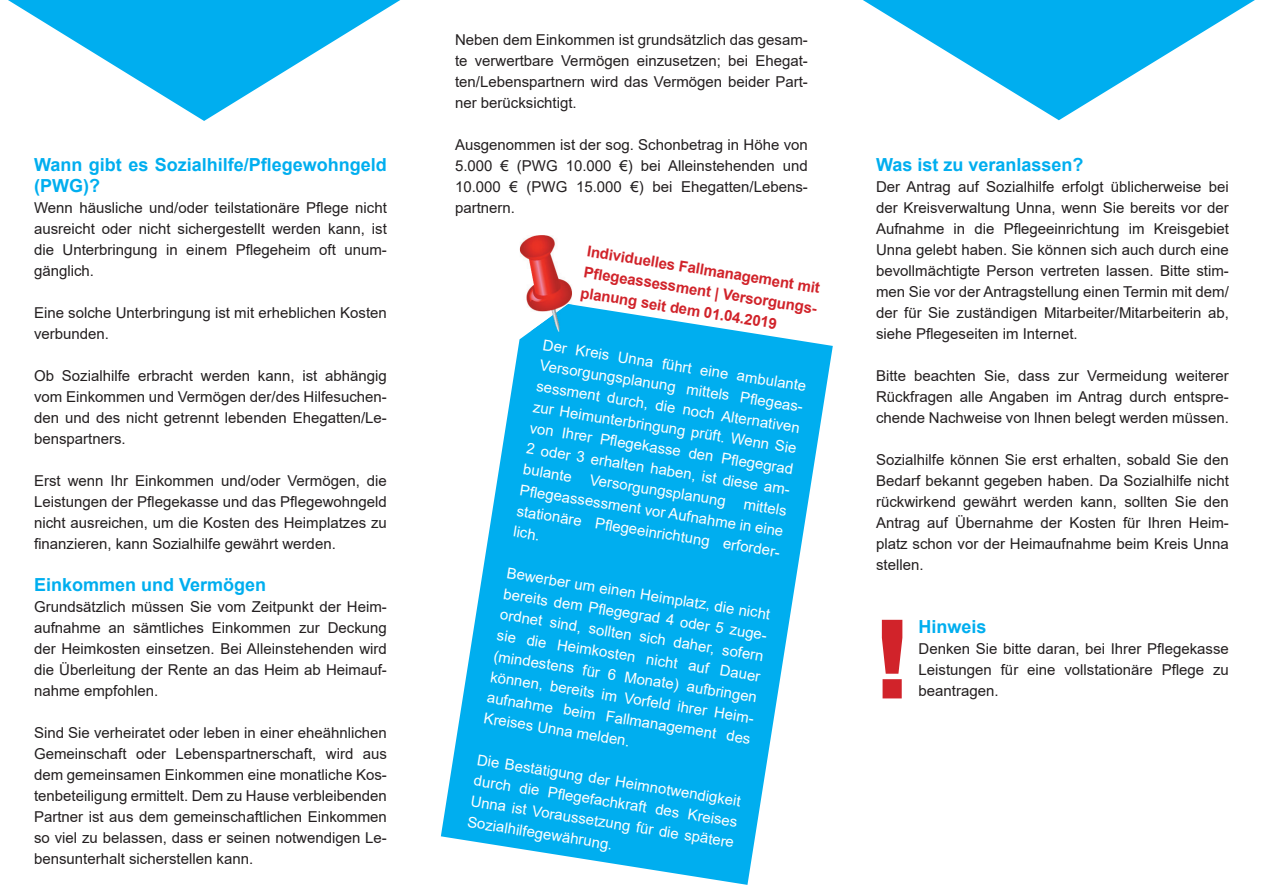
<style>
.page{position:relative;width:1263px;height:893px;background:#fff}
.page>*{position:absolute;margin:0;border:0;box-sizing:border-box;transform-origin:0 0}
.t1{font:900 109.8px "Arial";color:#d1232a;scale:.88 1}
.t2{font:700 18px/21px "Arial";color:#00aeef}
.t3{font:15px/21px "Arial";color:#231f20;text-align:justify}
.t4{font:15px/21px "Arial";color:#fff}
.t5{font:700 15px/21px "Arial";color:#d1232a}
</style>
<div class="page">
<svg style="left:441px;top:304px;width:392px;height:581px;fill:#00aeef"></svg>
<img style="left:520px;top:235px;width:52px;height:97px">
<img style="left:530px;top:304px;width:42px;height:28px">
<svg style="left:863px;top:0;width:392px;height:120px"></svg>
<svg style="left:8px;top:0;width:392px;height:121px"></svg>
<p class="t2" style="left:34px;top:155px;width:354px">Wann gibt es Sozialhilfe/Pflegewohngeld (PWG)?</p>
<p class="t3" style="left:34px;top:197px;width:354px">Wenn häusliche und/oder teilstationäre Pflege nicht ausreicht oder nicht sichergestellt werden kann, ist die Unterbringung in einem Pflegeheim oft unum&shy;gänglich.</p>
<p class="t3" style="left:34px;top:302px;width:354px">Eine solche Unterbringung ist mit erheblichen Kosten verbunden.</p>
<p class="t3" style="left:34px;top:365px;width:354px">Ob Sozialhilfe erbracht werden kann, ist abhängig vom Einkommen und Vermögen der/des Hilfesuchen&shy;den und des nicht getrennt lebenden Ehegatten/Le&shy;benspartners.</p>
<p class="t3" style="left:34px;top:470px;width:354px">Erst wenn Ihr Einkommen und/oder Vermögen, die Leistungen der Pflegekasse und das Pflegewohngeld nicht ausreichen, um die Kosten des Heimplatzes zu finanzieren, kann Sozialhilfe gewährt werden.</p>
<p class="t2" style="left:34px;top:575px;width:234px">Einkommen und Vermögen</p>
<p class="t3" style="left:34px;top:596px;width:354px">Grundsätzlich müssen Sie vom Zeitpunkt der Heim&shy;aufnahme an sämtliches Einkommen zur Deckung der Heimkosten einsetzen. Bei Alleinstehenden wird die Überleitung der Rente an das Heim ab Heimauf&shy;nahme empfohlen.</p>
<p class="t3" style="left:34px;top:722px;width:354px">Sind Sie verheiratet oder leben in einer eheähnlichen Gemeinschaft oder Lebenspartnerschaft, wird aus dem gemeinsamen Einkommen eine monatliche Kos&shy;tenbeteiligung ermittelt. Dem zu Hause verbleibenden Partner ist aus dem gemeinschaftlichen Einkommen so viel zu belassen, dass er seinen notwendigen Le&shy;bensunterhalt sicherstellen kann.</p>
<p class="t3" style="left:455px;top:29px;width:354px">Neben dem Einkommen ist grundsätzlich das gesam&shy;te verwertbare Vermögen einzusetzen; bei Ehegat&shy;ten/Lebenspartnern wird das Vermögen beider Part&shy;ner berücksichtigt.</p>
<p class="t3" style="left:455px;top:134px;width:354px">Ausgenommen ist der sog. Schonbetrag in Höhe von 5.000 € (PWG 10.000 €) bei Alleinstehenden und 10.000 € (PWG 15.000 €) bei Ehegatten/Lebens&shy;partnern.</p>
<p class="t5" style="left:589px;top:241px;width:247px;rotate:9deg">Individuelles Fallmanagement mit<br>Pfl egeassessment | Versorgungs&shy;planung seit dem 01.04.2019</p>
<p class="t4" style="left:545px;top:334px;width:278px;rotate:9deg">Der Kreis Unna führt eine ambulante Versorgungsplanung mittels Pfl egeas&shy;sessment durch, die noch Alternativen zur Heimunterbringung prüft. Wenn Sie von Ihrer Pfl egekasse den Pfl egegrad 2 oder 3 erhalten haben, ist diese am&shy;bulante Versorgungsplanung mittels Pfl egeassessment vor Aufnahme in eine stationäre Pfl egeeinrichtung erforder&shy;lich.</p>
<p class="t4" style="left:509px;top:562px;width:278px;rotate:9deg">Bewerber um einen Heimplatz, die nicht bereits dem Pfl egegrad 4 oder 5 zuge&shy;ordnet sind, sollten sich daher, sofern sie die Heimkosten nicht auf Dauer (mindestens für 6 Monate) aufbringen können, bereits im Vorfeld ihrer Heim&shy;aufnahme beim Fallmanagement des Kreises Unna melden.</p>
<p class="t4" style="left:479px;top:749px;width:268px;text-align:justify;rotate:9deg">Die Bestätigung der Heimnotwendigkeit durch die Pfl egefachkraft des Kreises Unna ist Voraussetzung für die spätere Sozialhilfegewährung.</p>
<p class="t2" style="left:876px;top:155px;width:209px">Was ist zu veranlassen?</p>
<p class="t3" style="left:876px;top:176px;width:354px">Der Antrag auf Sozialhilfe erfolgt üblicherweise bei der Kreisverwaltung Unna, wenn Sie bereits vor der Aufnahme in die Pflegeeinrichtung im Kreisgebiet Unna gelebt haben. Sie können sich auch durch eine bevollmächtigte Person vertreten lassen. Bitte stim&shy;men Sie vor der Antragstellung einen Termin mit dem/ der für Sie zuständigen Mitarbeiter/Mitarbeiterin ab, siehe Pflegeseiten im Internet.</p>
<p class="t3" style="left:876px;top:365px;width:354px">Bitte beachten Sie, dass zur Vermeidung weiterer Rückfragen alle Angaben im Antrag durch entspre&shy;chende Nachweise von Ihnen belegt werden müssen.</p>
<p class="t3" style="left:876px;top:449px;width:354px">Sozialhilfe können Sie erst erhalten, sobald Sie den Bedarf bekannt gegeben haben. Da Sozialhilfe nicht rückwirkend gewährt werden kann, sollten Sie den Antrag auf Übernahme der Kosten für Ihren Heim&shy;platz schon vor der Heimaufnahme beim Kreis Unna stellen.</p>
<h1 class="t1" style="left:876px;top:579px;width:38px">!</h1>
<p class="t2" style="left:918px;top:617px;width:70px">Hinweis</p>
<p class="t3" style="left:918px;top:638px;width:312px">Denken Sie bitte daran, bei Ihrer Pflegekasse Leistungen für eine vollstationäre Pflege zu beantragen.</p>
</div>
